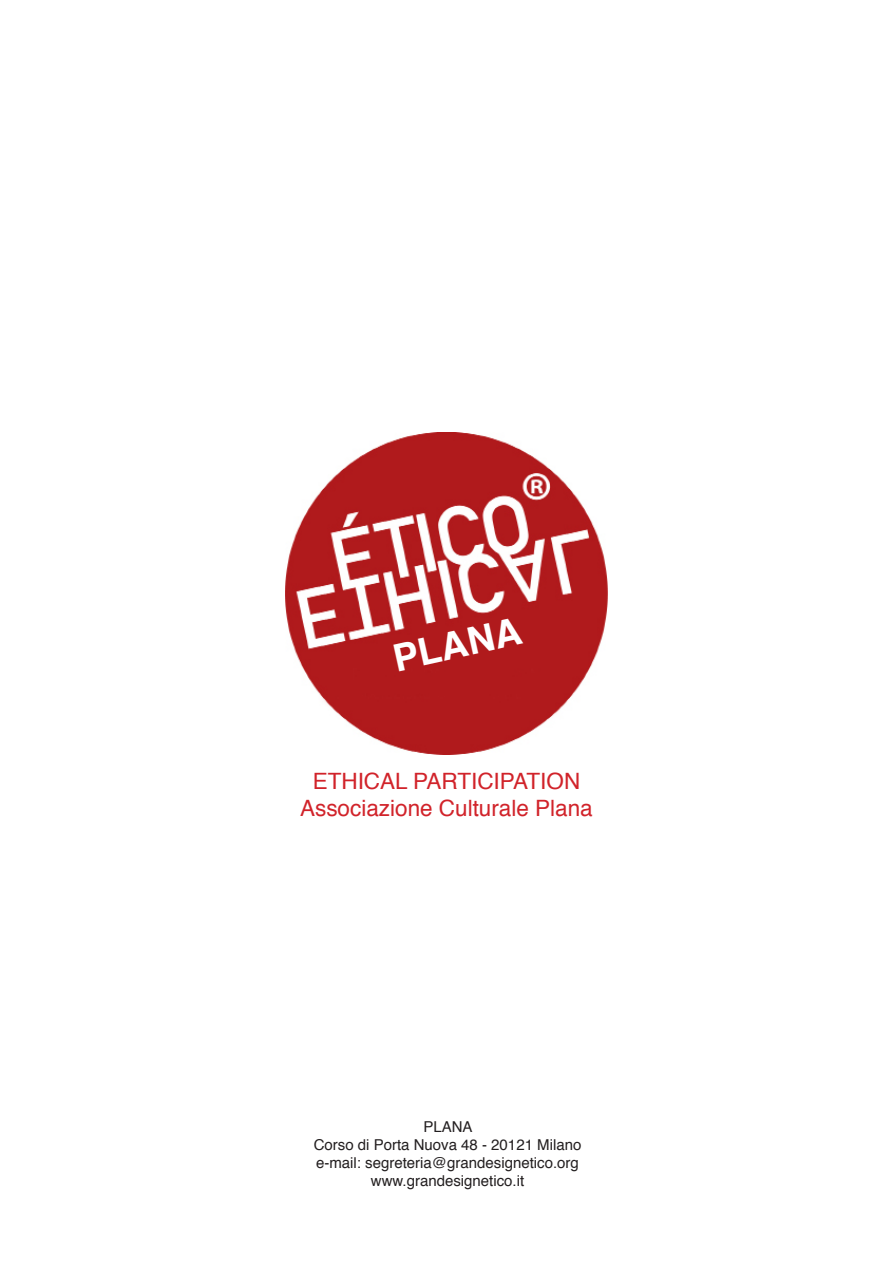
<style>
.page{position:relative;width:893px;height:1263px;background:#fff}
.page>*{position:absolute;margin:0;border:0;box-sizing:border-box;transform-origin:0 0}
.t1{font:700 37.95px "Helvetica";color:#fff}
.t2{font:22.5px "Helvetica";color:#d1232a}
.t3{font:15px "Helvetica";color:#231f20}
</style>
<div class="page">
<img style="left:285px;top:432px;width:323px;height:322px">
<p class="t1" style="left:387px;top:628px;width:132px;rotate:-12deg">PLANA</p>
<p class="t2" style="left:313px;top:764px;width:269px">ETHICAL PARTICIPATION</p>
<p class="t2" style="left:300px;top:791px;width:294px">Associazione Culturale Plana</p>
<p class="t3" style="left:423px;top:1115px;width:51px">PLANA</p>
<p class="t3" style="left:314px;top:1133px;width:269px">Corso di Porta Nuova 48 - 20121 Milano</p>
<p class="t3" style="left:316px;top:1151px;width:264px">e-mail: segreteria@grandesignetico.org</p>
<p class="t3" style="left:371px;top:1169px;width:155px">www.grandesignetico.it</p>
</div>
